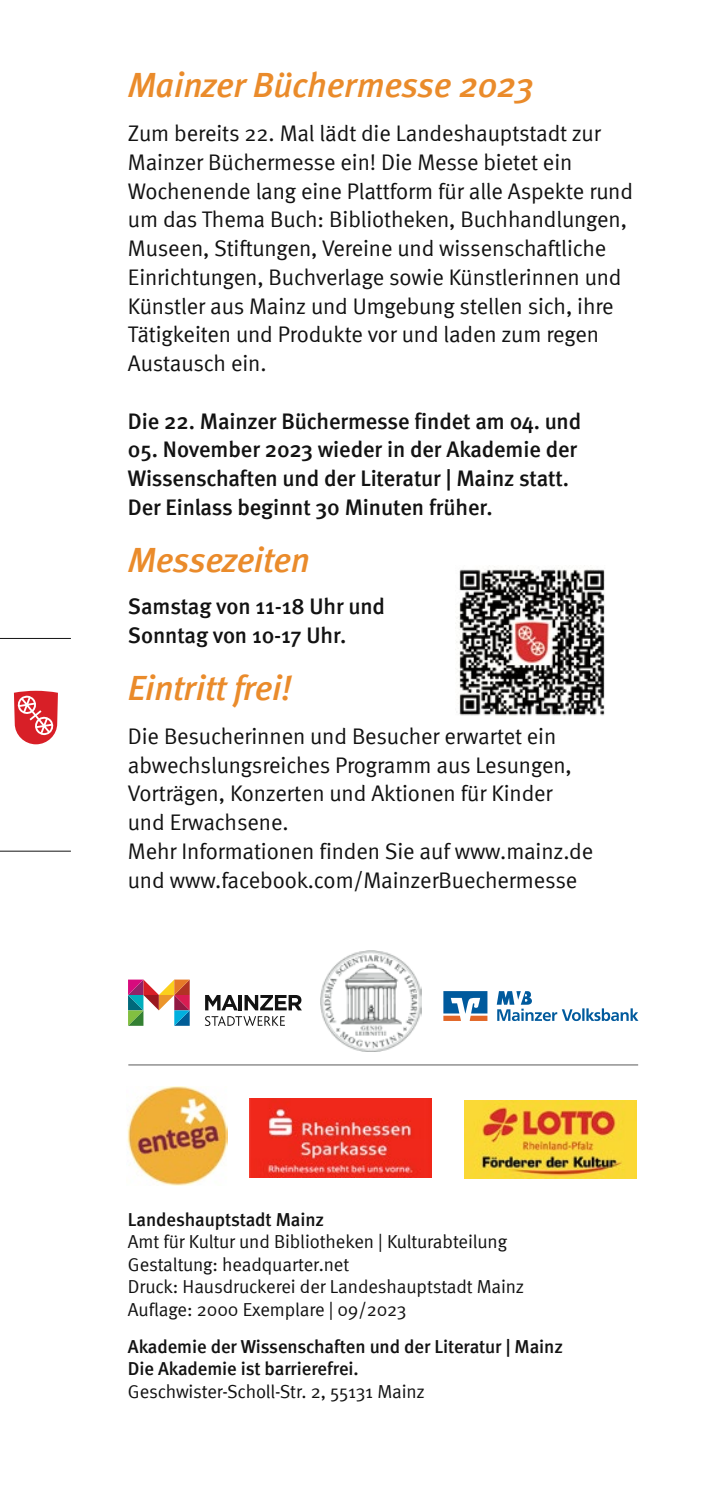
<style>
.page{position:relative;width:702px;height:1489px;background:#fff}
.page>*{position:absolute;margin:0;border:0;box-sizing:border-box;transform-origin:0 0}
.t1{font:italic 500 35px "Meta";letter-spacing:-.01em;color:#ea8b2b}
.t2{font:22.5px/28.8px "Meta Normal";letter-spacing:-.005em;color:#121212}
.t3{font:500 22.5px/28.8px "Meta";letter-spacing:-.005em;color:#121212}
.t4{font:18.75px/22.5px "Meta Normal";letter-spacing:-.005em;color:#121212}
.t5{font:500 18.75px/22.5px "Meta";letter-spacing:-.005em;color:#121212}
</style>
<div class="page">
<hr style="left:0;top:638px;width:71px;height:1px;background:#121212">
<hr style="left:0;top:850px;width:71px;height:1px;background:#121212">
<svg style="left:14px;top:690px;width:44px;height:54px"></svg>
<svg style="left:487px;top:991px;width:1px;height:30px"></svg>
<div style="left:443px;top:990px;width:44px;height:31px;border:1px solid #fff"></div>
<svg style="left:443px;top:991px;width:44px;height:29px"></svg>
<svg style="left:496px;top:991px;width:142px;height:30px"></svg>
<img style="left:127px;top:1086px;width:100px;height:99px">
<img style="left:321px;top:950px;width:100px;height:101px">
<img style="left:250px;top:1098px;width:181px;height:78px">
<hr style="left:128px;top:1064px;width:510px;height:1px;background:#121212">
<svg style="left:205px;top:1016px;width:80px;height:9px"></svg>
<svg style="left:205px;top:995px;width:33px;height:15px"></svg>
<hr style="left:239px;top:994px;width:3px;height:16px;background:#121212">
<svg style="left:244px;top:995px;width:58px;height:15px"></svg>
<svg style="left:128px;top:979px;width:62px;height:46px"></svg>
<img style="left:456px;top:565px;width:149px;height:151px">
<img style="left:465px;top:1100px;width:171px;height:77px">
<h1 class="t1" style="left:128px;top:64px;width:407px">Mainzer Büchermesse 2023</h1>
<p class="t2" style="left:128px;top:118px;width:506px">Zum bereits 22. Mal lädt die Landeshauptstadt zur Mainzer Büchermesse ein! Die Messe bietet ein Wochenende lang eine Plattform für alle Aspekte rund um das Thema Buch: Bibliotheken, Buchhandlungen, Museen, Stiftungen, Vereine und wissenschaftliche Einrichtungen, Buchverlage sowie Künstlerinnen und Künstler aus Mainz und Umgebung stellen sich, ihre Tätigkeiten und Produkte vor und laden zum regen Austausch ein.</p>
<p class="t3" style="left:128px;top:406px;width:455px">Die 22. Mainzer Büchermesse findet am 04. und</p>
<p class="t3" style="left:128px;top:435px;width:451px">05. November 2023 wieder in der Akademie der<br>Wissenschaften und der Literatur | Mainz statt.<br>Der Einlass beginnt 30 Minuten früher.</p>
<h1 class="t1" style="left:128px;top:539px;width:183px">Messezeiten</h1>
<p class="t3" style="left:128px;top:591px;width:258px">Samstag von 11-18 Uhr und<br>Sonntag von 10-17 Uhr.</p>
<h1 class="t1" style="left:128px;top:667px;width:165px">Eintritt frei!</h1>
<p class="t2" style="left:128px;top:721px;width:467px">Die Besucherinnen und Besucher erwartet ein abwechslungsreiches Programm aus Lesungen, Vorträgen, Konzerten und Aktionen für Kinder und Erwachsene.<br>Mehr Informationen finden Sie auf www.mainz.de und www.facebook.com/MainzerBuechermesse</p>
<p class="t5" style="left:128px;top:1207px;width:197px">Landeshauptstadt Mainz</p>
<p class="t4" style="left:128px;top:1230px;width:398px">Amt für Kultur und Bibliotheken | Kulturabteilung Gestaltung: headquarter.net<br>Druck: Hausdruckerei der Landeshauptstadt Mainz Auflage: 2000 Exemplare | 09/2023</p>
<p class="t5" style="left:128px;top:1334px;width:436px">Akademie der Wissenschaften und der Literatur | Mainz<br>Die Akademie ist barrierefrei.</p>
<p class="t4" style="left:128px;top:1379px;width:298px">Geschwister-Scholl-Str. 2, 55131 Mainz</p>
</div>
